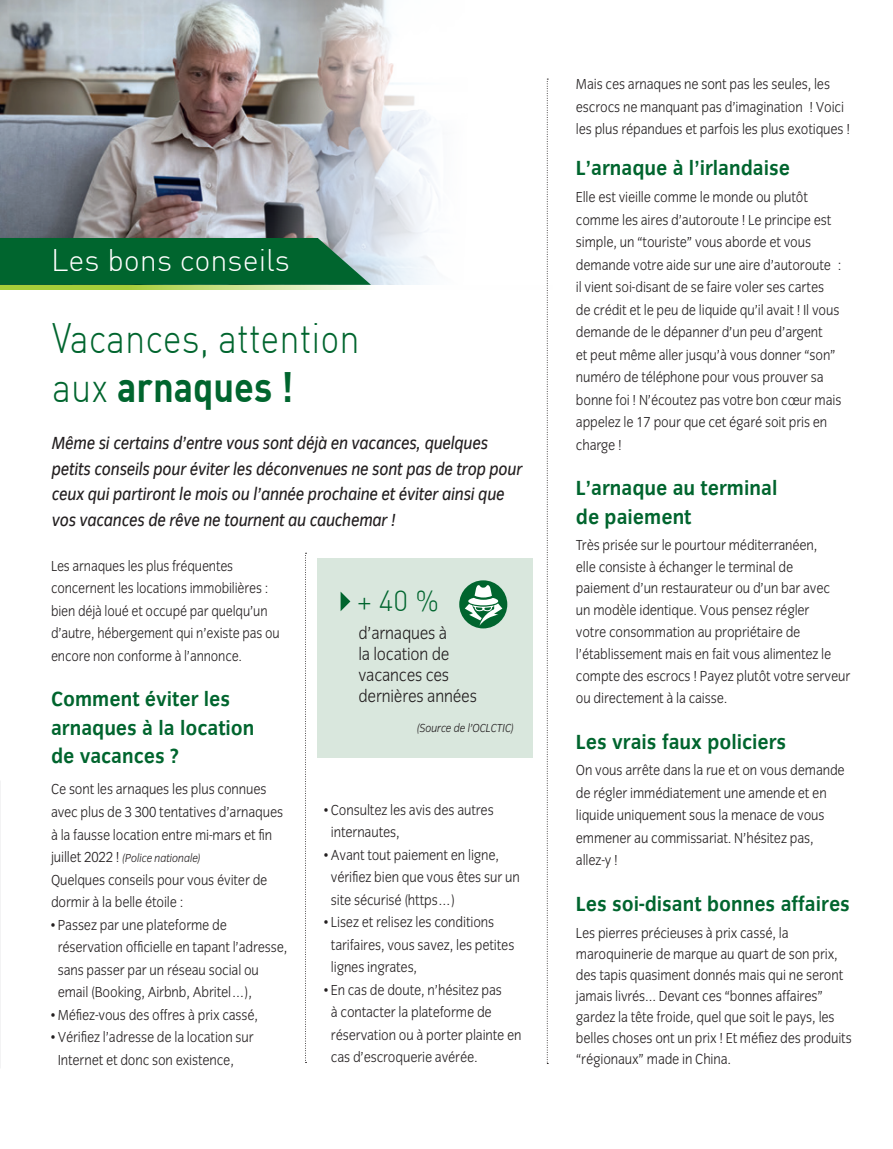
<style>
.page{position:relative;width:893px;height:1149px;background:#fff}
.page>*{position:absolute;margin:0;border:0;box-sizing:border-box;transform-origin:0 0}
.t1{font:300 41.7px/48.8px "DIN";color:#00652e;scale:.87 1}
.t2{font:300 30.6px "DIN";color:#fff}
.t3{font:300 28.5px "DIN";color:#00652e}
.t4{font:700 21px/28.5px "Congress Sans Std";color:#00652e;scale:.95 1}
.t5{font:italic 18px/25.5px "Congress Sans Std";letter-spacing:-.01em;color:#231f20;scale:.89 1}
.t6{font:18px/21px "Congress Sans Light Std";letter-spacing:-.01em;color:#231f20;scale:.93 1}
.t7{font:15px/22.5px "Congress Sans Light Std";letter-spacing:-.01em;color:#231f20;scale:.93 1}
.t8{font:15px/22.5px "Congress Sans Light Std";letter-spacing:-.01em;color:#231f20;scale:.91 1}
.t9{font:italic 12px "Congress Sans Light Std";letter-spacing:-.01em;color:#231f20;scale:.93 1}
.s1{font-weight:700}
.s2{font-style:normal;font-size:15px}
</style>
<div class="page">
<img style="left:0;top:0;width:439px;height:285px">
<svg style="left:0;top:238px;width:371px;height:47px;background:#0e6c3a"></svg>
<svg style="left:305px;top:552px;width:2px;height:509px"></svg>
<svg style="left:0;top:285px;width:547px;height:4px"></svg>
<svg style="left:547px;top:79px;width:1px;height:984px"></svg>
<img style="left:0;top:780px;width:1px;height:287px">
<div style="left:317px;top:558px;width:216px;height:199px;background:#d9e7dd"></div>
<svg style="left:341px;top:592px;width:9px;height:19px"></svg>
<div style="left:459px;top:580px;width:48px;height:48px;background:#00652e;border-radius:50%"></div>
<svg style="left:465px;top:584px;width:37px;height:41px"></svg>
<h2 class="t2" style="left:51px;top:241px;width:241px">Les bons conseils</h2>
<h1 class="t1" style="left:52px;top:313px;width:355px">Vacances, attention aux <span class="s1">arnaques !</span></h1>
<p class="t5" style="left:52px;top:430px;width:530px">Même si certains d’entre vous sont déjà en vacances, quelques petits conseils pour éviter les déconvenues ne sont pas de trop pour ceux qui partiront le mois ou l’année prochaine et éviter ainsi que vos vacances de rêve ne tournent au cauchemar !</p>
<p class="t8" style="left:51px;top:554px;width:253px">Les arnaques les plus fréquentes concernent les locations immobilières : bien déjà loué et occupé par quelqu’un d’autre, hébergement qui n’existe pas ou encore non conforme à l’annonce.</p>
<h3 class="t4" style="left:51px;top:685px;width:216px">Comment éviter les arnaques à la location de vacances ?</h3>
<p class="t7" style="left:51px;top:778px;width:251px">Ce sont les arnaques les plus connues avec plus de 3 300 tentatives d’arnaques à la fausse location entre mi-mars et fin</p>
<p class="t9" style="left:51px;top:850px;width:163px"><span class="s2">juillet 2022 !</span> (Police nationale)</p>
<p class="t7" style="left:51px;top:868px;width:234px">Quelques conseils pour vous éviter de dormir à la belle étoile :</p>
<p class="t7" style="left:58px;top:913px;width:249px;text-indent:-7px">• Passez par une plateforme de réservation officielle en tapant l’adresse, sans passer par un réseau social ou email (Booking, Airbnb, Abritel…),</p>
<p class="t7" style="left:51px;top:1003px;width:224px">• Méfiez-vous des offres à prix cassé,</p>
<p class="t7" style="left:58px;top:1025px;width:212px;text-indent:-7px">• Vérifiez l’adresse de la location sur<br>Internet et donc son existence,</p>
<h3 class="t3" style="left:357px;top:583px;width:84px">+ 40 %</h3>
<p class="t6" style="left:358px;top:622px;width:129px">d’arnaques à<br>la location de vacances ces dernières années</p>
<p class="t9" style="left:417px;top:720px;width:106px">(Source de l’OCLCTIC)</p>
<p class="t7" style="left:331px;top:798px;width:177px;text-indent:-7px">• Consultez les avis des autres internautes,</p>
<p class="t7" style="left:331px;top:843px;width:205px;text-indent:-7px">• Avant tout paiement en ligne, vérifiez bien que vous êtes sur un site sécurisé (https…)</p>
<p class="t7" style="left:331px;top:910px;width:199px;text-indent:-7px">• Lisez et relisez les conditions tarifaires, vous savez, les petites lignes ingrates,</p>
<p class="t7" style="left:331px;top:978px;width:207px;text-indent:-7px">• En cas de doute, n’hésitez pas<br>à contacter la plateforme de réservation ou à porter plainte en cas d’escroquerie avérée.</p>
<p class="t7" style="left:576px;top:73px;width:296px">Mais ces arnaques ne sont pas les seules, les escrocs ne manquant pas d’imagination ! Voici les plus répandues et parfois les plus exotiques !</p>
<h3 class="t4" style="left:576px;top:154px;width:227px">L’arnaque à l’irlandaise</h3>
<p class="t7" style="left:576px;top:186px;width:287px">Elle est vieille comme le monde ou plutôt comme les aires d’autoroute ! Le principe est simple, un “touriste” vous aborde et vous demande votre aide sur une aire d’autoroute : il vient soi-disant de se faire voler ses cartes de crédit et le peu de liquide qu’il avait ! Il vous demande de le dépanner d’un peu d’argent<br>et peut même aller jusqu’à vous donner “son” numéro de téléphone pour vous prouver sa bonne foi ! N’écoutez pas votre bon cœur mais appelez le 17 pour que cet égaré soit pris en charge !</p>
<h3 class="t4" style="left:576px;top:474px;width:214px">L’arnaque au terminal de paiement</h3>
<p class="t7" style="left:576px;top:534px;width:296px;line-height:21.9px">Très prisée sur le pourtour méditerranéen,<br>elle consiste à échanger le terminal de paiement d’un restaurateur ou d’un bar avec<br>un modèle identique. Vous pensez régler<br>votre consommation au propriétaire de l’établissement mais en fait vous alimentez le compte des escrocs ! Payez plutôt votre serveur ou directement à la caisse.</p>
<h3 class="t4" style="left:576px;top:727px;width:223px">Les vrais faux policiers</h3>
<p class="t7" style="left:576px;top:759px;width:291px">On vous arrête dans la rue et on vous demande de régler immédiatement une amende et en liquide uniquement sous la menace de vous emmener au commissariat. N’hésitez pas, allez-y !</p>
<h3 class="t4" style="left:576px;top:889px;width:290px">Les soi-disant bonnes affaires</h3>
<p class="t7" style="left:576px;top:922px;width:298px;line-height:21px">Les pierres précieuses à prix cassé, la maroquinerie de marque au quart de son prix, des tapis quasiment donnés mais qui ne seront jamais livrés... Devant ces “bonnes affaires” gardez la tête froide, quel que soit le pays, les belles choses ont un prix ! Et méfiez des produits “régionaux” made in China.</p>
</div>
